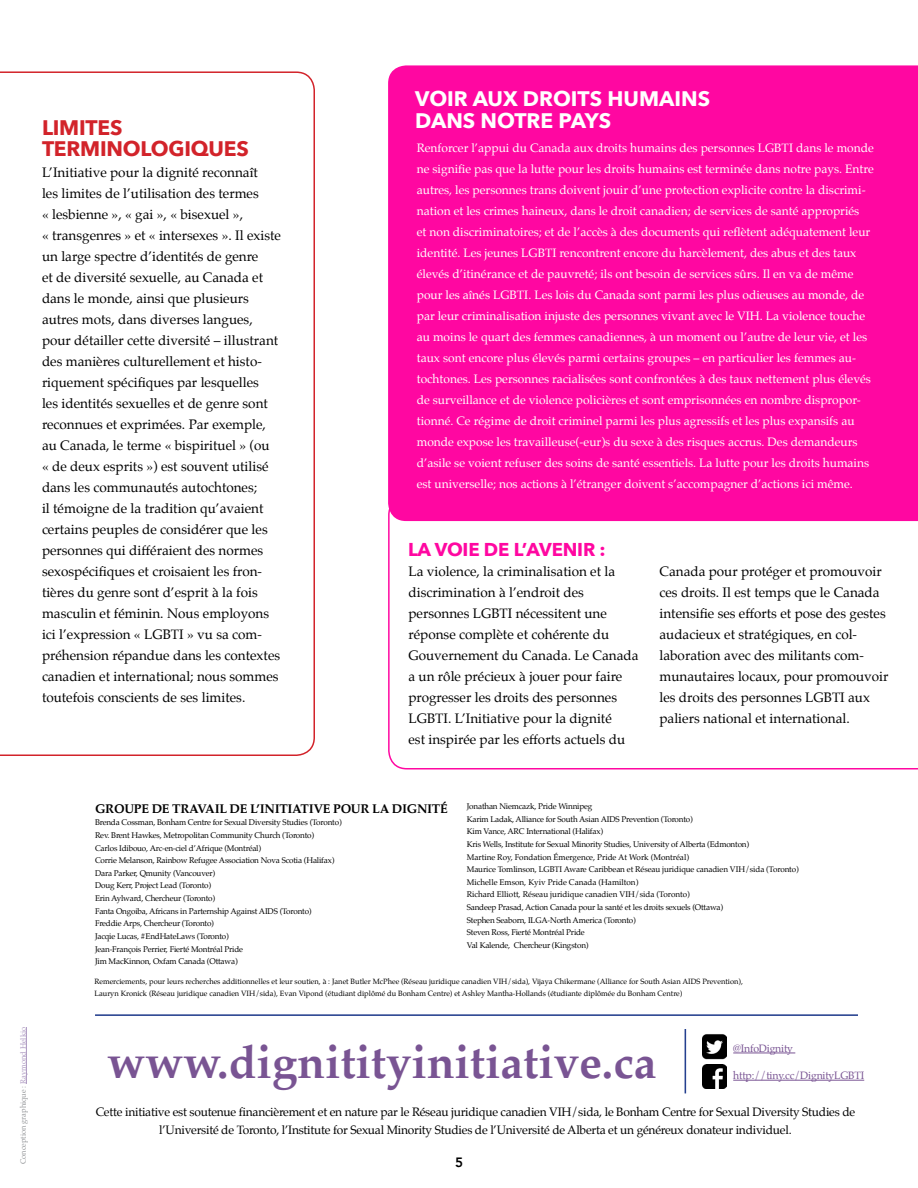
<style>
.page{position:relative;width:918px;height:1188px;background:#fff}
.page>*{position:absolute;margin:0;border:0;box-sizing:border-box;transform-origin:0 0}
.t1{font:700 45.75px "Palatino";color:#795493}
.t2{font:700 21px/22.5px "Avenir Next";color:#fff}
.t3{font:700 21px/21px "Avenir Next";letter-spacing:-.01em;color:#d2232a}
.t4{font:700 18.6px "Avenir Next";letter-spacing:-.01em;color:#ff07a1}
.t5{font:13.5px/21px "Palatino";color:#000}
.t6{font:800 13.5px "Avenir";color:#000}
.t7{font:700 12.6px "Palatino";letter-spacing:-.02em;color:#000}
.t8{font:12px/21px "Palatino";color:#fff}
.t9{font:12px/18px "Palatino";letter-spacing:-.02em;color:#000;text-align:center}
.t10{font:10.5px "Palatino";letter-spacing:-.02em;color:#795493}
.t11{font:8.1px/12.6px "Palatino";letter-spacing:-.02em;color:#000}
.t12{font:7.5px/12px "Palatino";color:#000}
.t13{font:7.5px "Palatino";color:#939598}
.s1{color:#ad99c1}
</style>
<div class="page">
<hr style="left:26px;top:1027px;width:1px;height:57px;background:#ad99c1">
<hr style="left:685px;top:1029px;width:1px;height:64px;background:#25408f">
<svg style="left:0;top:71px;width:315px;height:685px"></svg>
<hr style="left:95px;top:1014px;width:763px;height:2px;background:#25408f">
<img style="left:703px;top:1034px;width:24px;height:26px">
<img style="left:703px;top:1065px;width:23px;height:23px">
<hr style="left:733px;top:1053px;width:62px;height:1px;background:#795493">
<hr style="left:733px;top:1080px;width:131px;height:1px;background:#795493">
<svg style="left:388px;top:521px;width:530px;height:249px"></svg>
<div style="left:388px;top:65px;width:530px;height:456px;background:#ff07a1"></div>
<h2 class="t3" style="left:42px;top:118px;width:208px">LIMITES<br>TERMINOLOGIQUES</h2>
<p class="t5" style="left:42px;top:163px;width:240px">L’Initiative pour la dignité reconnaît<br>les limites de l’utilisation des termes<br>« lesbienne », « gai », « bisexuel »,<br>« transgenres » et « intersexes ». Il existe un large spectre d’identités de genre<br>et de diversité sexuelle, au Canada et dans le monde, ainsi que plusieurs autres mots, dans diverses langues, pour détailler cette diversité – illustrant des manières culturellement et histo&shy;riquement spécifiques par lesquelles<br>les identités sexuelles et de genre sont reconnues et exprimées. Par exemple, au Canada, le terme « bispirituel » (ou<br>« de deux esprits ») est souvent utilisé dans les communautés autochtones;<br>il témoigne de la tradition qu’avaient certains peuples de considérer que les personnes qui différaient des normes sexospécifiques et croisaient les fron&shy;tières du genre sont d’esprit à la fois masculin et féminin. Nous employons ici l’expression « LGBTI » vu sa com&shy;préhension répandue dans les contextes canadien et international; nous sommes toutefois conscients de ses limites.</p>
<h2 class="t2" style="left:415px;top:88px;width:296px">VOIR AUX DROITS HUMAINS<br>DANS NOTRE PAYS</h2>
<p class="t8" style="left:417px;top:138px;width:459px">Renforcer l’appui du Canada aux droits humains des personnes LGBTI dans le monde ne signifie pas que la lutte pour les droits humains est terminée dans notre pays. Entre autres, les personnes trans doivent jouir d’une protection explicite contre la discrimi&shy;nation et les crimes haineux, dans le droit canadien; de services de santé appropriés<br>et non discriminatoires; et de l’accès à des documents qui reflètent adéquatement leur identité. Les jeunes LGBTI rencontrent encore du harcèlement, des abus et des taux élevés d’itinérance et de pauvreté; ils ont besoin de services sûrs. Il en va de même pour les aînés LGBTI. Les lois du Canada sont parmi les plus odieuses au monde, de par leur criminalisation injuste des personnes vivant avec le VIH. La violence touche au moins le quart des femmes canadiennes, à un moment ou l’autre de leur vie, et les taux sont encore plus élevés parmi certains groupes – en particulier les femmes au&shy;tochtones. Les personnes racialisées sont confrontées à des taux nettement plus élevés de surveillance et de violence policières et sont emprisonnées en nombre dispropor&shy;tionné. Ce régime de droit criminel parmi les plus agressifs et les plus expansifs au monde expose les travailleuse(-eur)s du sexe à des risques accrus. Des demandeurs d’asile se voient refuser des soins de santé essentiels. La lutte pour les droits humains est universelle; nos actions à l’étranger doivent s’accompagner d’actions ici même.</p>
<h3 class="t4" style="left:408px;top:537px;width:199px">LA VOIE DE L’AVENIR :</h3>
<p class="t5" style="left:408px;top:562px;width:232px">La violence, la criminalisation et la discrimination à l’endroit des personnes LGBTI nécessitent une réponse complète et cohérente du Gouvernement du Canada. Le Canada a un rôle précieux à jouer pour faire progresser les droits des personnes LGBTI. L’Initiative pour la dignité<br>est inspirée par les efforts actuels du</p>
<p class="t5" style="left:660px;top:562px;width:231px">Canada pour protéger et promouvoir ces droits. Il est temps que le Canada intensifie ses efforts et pose des gestes audacieux et stratégiques, en col&shy;laboration avec des militants com&shy;munautaires locaux, pour promouvoir les droits des personnes LGBTI aux paliers national et international.</p>
<p class="t13" style="left:19px;top:1164px;width:138px;rotate:-90deg">Conception graphique : <span class="s1">Raymond Helkio</span></p>
<p class="t7" style="left:95px;top:802px;width:354px">GROUPE DE TRAVAIL DE L’INITIATIVE POUR LA DIGNITÉ</p>
<p class="t11" style="left:95px;top:817px;width:248px">Brenda Cossman, Bonham Centre for Sexual Diversity Studies (Toronto)<br>Rev. Brent Hawkes, Metropolitan Community Church (Toronto)<br>Carlos Idibouo, Arc-en-ciel d’Afrique (Montréal)<br>Corrie Melanson, Rainbow Refugee Association Nova Scotia (Halifax)<br>Dara Parker, Qmunity (Vancouver)<br>Doug Kerr, Project Lead (Toronto)<br>Erin Aylward, Chercheur (Toronto)<br>Fanta Ongoiba, Africans in Parternship Against AIDS (Toronto)<br>Freddie Arps, Chercheur (Toronto)<br>Jacqie Lucas, #EndHateLaws (Toronto)<br>Jean-François Perrier, Fierté Montréal Pride<br>Jim MacKinnon, Oxfam Canada (Ottawa)</p>
<p class="t11" style="left:467px;top:801px;width:334px">Jonathan Niemcazk, Pride Winnipeg<br>Karim Ladak, Alliance for South Asian AIDS Prevention (Toronto)<br>Kim Vance, ARC International (Halifax)<br>Kris Wells, Institute for Sexual Minority Studies, University of Alberta (Edmonton)<br>Martine Roy, Fondation Émergence, Pride At Work (Montréal)<br>Maurice Tomlinson, LGBTI Aware Caribbean et Réseau juridique canadien VIH/sida (Toronto)<br>Michelle Emson, Kyiv Pride Canada (Hamilton)<br>Richard Elliott, Réseau juridique canadien VIH/sida (Toronto)<br>Sandeep Prasad, Action Canada pour la santé et les droits sexuels (Ottawa)<br>Stephen Seaborn, ILGA-North America (Toronto)<br>Steven Ross, Fierté Montréal Pride<br>Val Kalende, Chercheur (Kingston)</p>
<p class="t12" style="left:94px;top:976px;width:650px">Remerciements, pour leurs recherches additionnelles et leur soutien, à : Janet Butler McPhee (Réseau juridique canadien VIH/sida), Vijaya Chikermane (Alliance for South Asian AIDS Prevention),<br>Lauryn Kronick (Réseau juridique canadien VIH/sida), Evan Vipond (étudiant diplômé du Bonham Centre) et Ashley Mantha-Hollands (étudiante diplômée du Bonham Centre)</p>
<h1 class="t1" style="left:107px;top:1040px;width:551px">www.dignitityinitiative.ca</h1>
<p class="t10" style="left:733px;top:1043px;width:61px">@InfoDignity</p>
<p class="t10" style="left:733px;top:1070px;width:132px">http://tiny.cc/DignityLGBTI</p>
<p class="t9" style="left:96px;top:1103px;width:761px">Cette initiative est soutenue financièrement et en nature par le Réseau juridique canadien VIH/sida, le Bonham Centre for Sexual Diversity Studies de l’Université de Toronto, l’Institute for Sexual Minority Studies de l’Université de Alberta et un généreux donateur individuel.</p>
<p class="t6" style="left:455px;top:1154px;width:9px">5</p>
</div>
